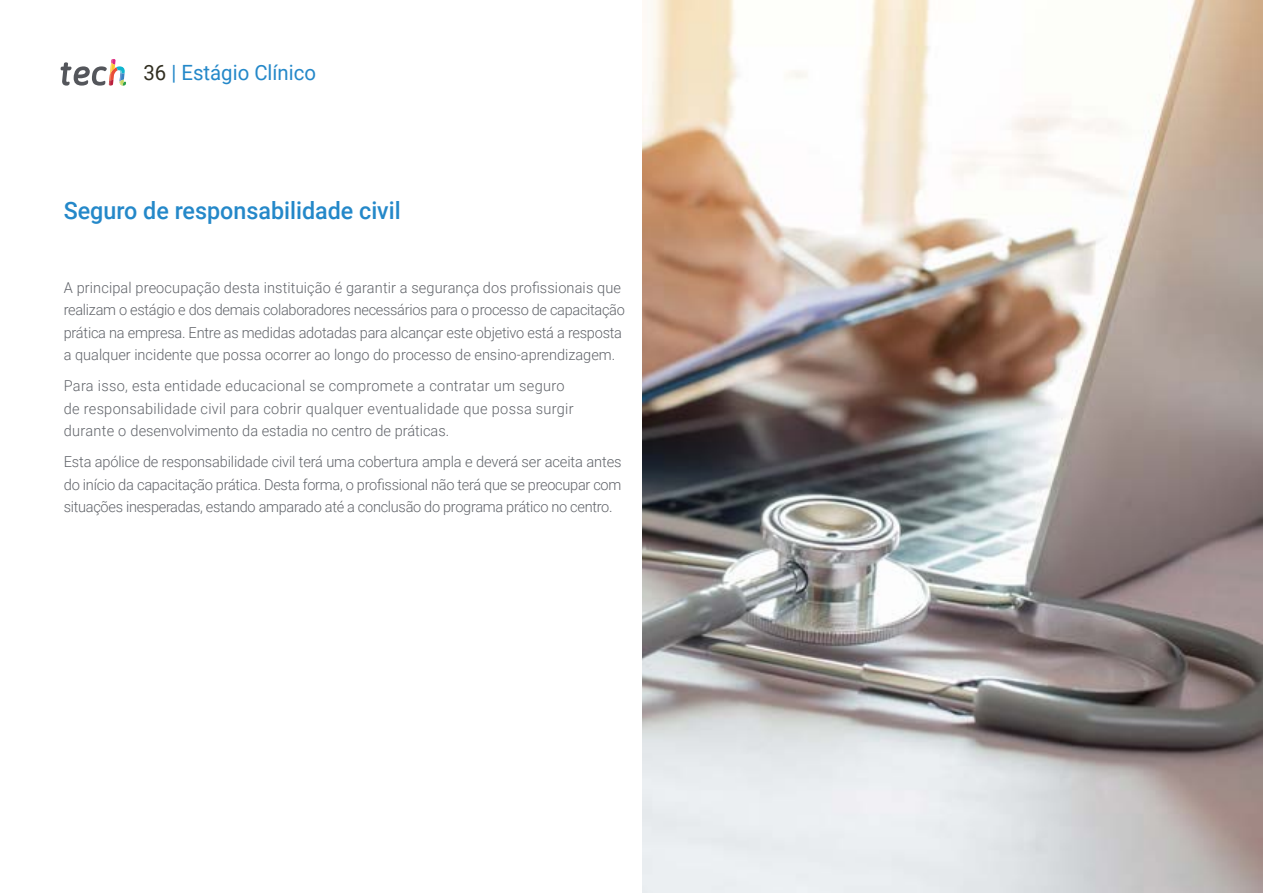
<style>
.page{position:relative;width:1263px;height:893px;background:#fff}
.page>*{position:absolute;margin:0;border:0;box-sizing:border-box;transform-origin:0 0}
.t1{font:500 24px "Roboto";color:#2488c9}
.t2{font:21px "Roboto";color:#2488c9}
.t3{font:300 15px/22.5px "Roboto";color:#61646a}
.t4{font:300 15px/22.5px "Roboto";letter-spacing:.02em;color:#61646a}
.s1{color:#312e20}
</style>
<div class="page">
<img style="left:642px;top:0;width:621px;height:893px">
<svg style="left:61px;top:59px;width:65px;height:27px"></svg>
<h2 class="t2" style="left:144px;top:57px;width:174px"><span class="s1">36</span> | Estágio Clínico</h2>
<h1 class="t1" style="left:64px;top:194px;width:338px">Seguro de responsabilidade civil</h1>
<p class="t3" style="left:64px;top:275px;width:563px">A principal preocupação desta instituição é garantir a segurança dos profissionais que realizam o estágio e dos demais colaboradores necessários para o processo de capacitação prática na empresa. Entre as medidas adotadas para alcançar este objetivo está a resposta a qualquer incidente que possa ocorrer ao longo do processo de ensino-aprendizagem.</p>
<p class="t4" style="left:64px;top:374px;width:511px">Para isso, esta entidade educacional se compromete a contratar um seguro de responsabilidade civil para cobrir qualquer eventualidade que possa surgir durante o desenvolvimento da estadia no centro de práticas.</p>
<p class="t3" style="left:64px;top:450px;width:559px;text-align:justify">Esta apólice de responsabilidade civil terá uma cobertura ampla e deverá ser aceita antes do início da capacitação prática. Desta forma, o profissional não terá que se preocupar com situações inesperadas, estando amparado até a conclusão do programa prático no centro.</p>
</div>
